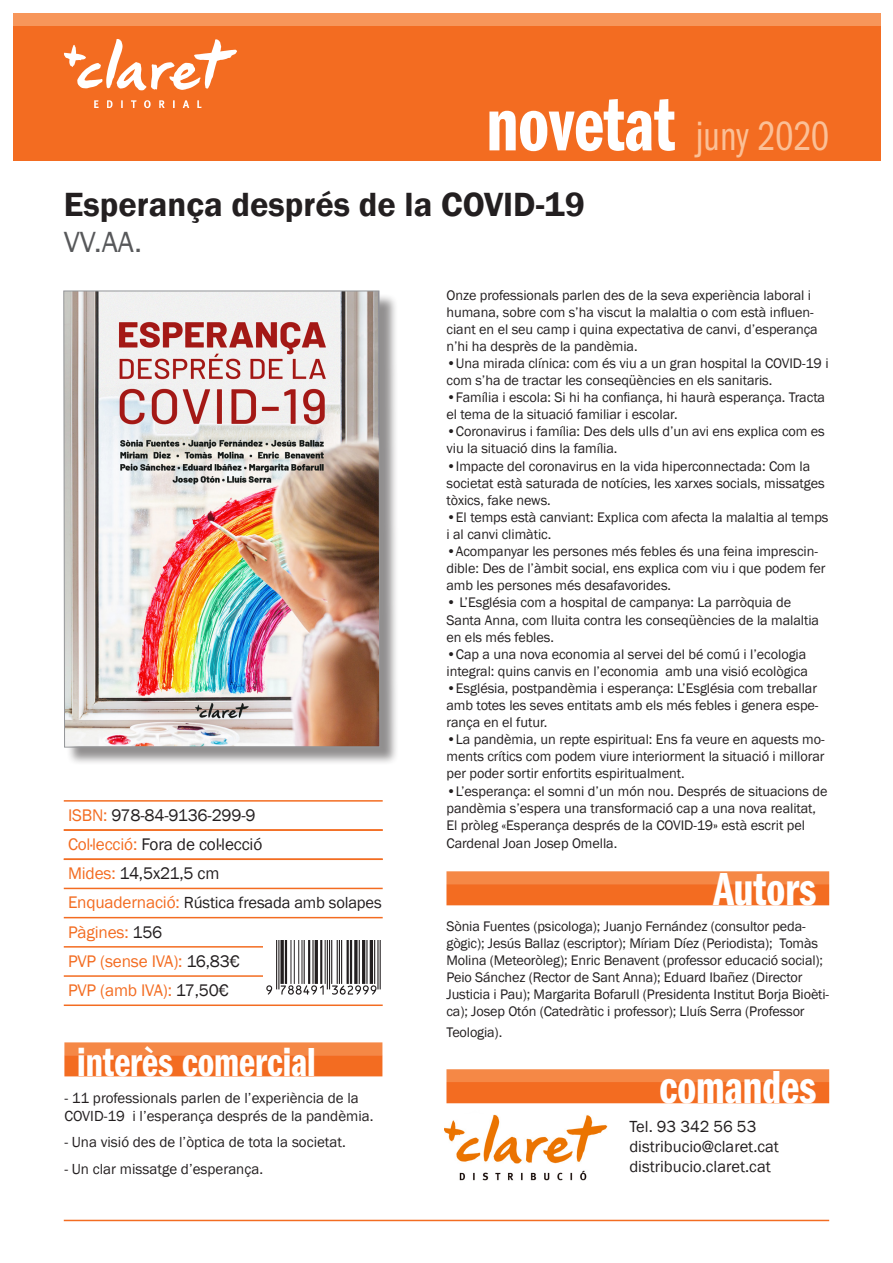
<style>
.page{position:relative;width:893px;height:1263px;background:#fff}
.page>*{position:absolute;margin:0;border:0;box-sizing:border-box;transform-origin:0 0}
.t1{font:48px "ITC Franklin Gothic Std Dm Cp";color:#fff}
.t2{font:42.45px "ITC Franklin Gothic Std Bk Cp";color:#fbc097}
.t3{font:42px "ITC Franklin Gothic Std Dm Cp";color:#fff}
.t4{font:600 34.5px "Franklin Gothic";color:#231f20}
.t5{font:30px "Franklin Gothic";color:#57585a}
.t6{font:17.25px "Franklin Gothic";letter-spacing:-.01em;color:#231f20}
.t7{font:17.25px "Franklin Gothic";letter-spacing:-.01em;color:#f36c21}
.t8{font:16.5px/20.2px "Franklin Gothic";color:#231f20}
.t9{font:15px/18px "Franklin Gothic";color:#231f20}
.t10{font:14.25px/17.1px "Franklin Gothic";letter-spacing:-.005em;color:#231f20}
.s1{font-family:"ITC Franklin Gothic Std Dm Cp";font-size:78.75px;color:#fff}
.s2{color:#f36c21}
.s3{font-size:17.25px;color:#f36c21}
.s4{color:#231f20}
</style>
<div class="page">
<div style="left:13px;top:16px;width:867px;height:145px;background:#f36c21"></div>
<img style="left:64px;top:39px;width:173px;height:69px">
<div style="left:446px;top:871px;width:383px;height:13px;background:#f58846"></div>
<div style="left:446px;top:884px;width:383px;height:21px;background:#f36c21"></div>
<div style="left:446px;top:1069px;width:383px;height:13px;background:#f58846"></div>
<div style="left:446px;top:1082px;width:383px;height:21px;background:#f36c21"></div>
<hr style="left:64px;top:800px;width:319px;height:2px;background:#f36c21">
<hr style="left:64px;top:829px;width:319px;height:2px;background:#f36c21">
<hr style="left:64px;top:858px;width:319px;height:2px;background:#f36c21">
<hr style="left:64px;top:888px;width:319px;height:1px;background:#f36c21">
<hr style="left:64px;top:917px;width:319px;height:1px;background:#f36c21">
<hr style="left:64px;top:946px;width:319px;height:1px;background:#f36c21">
<hr style="left:64px;top:975px;width:319px;height:2px;background:#f36c21">
<hr style="left:64px;top:1004px;width:319px;height:2px;background:#f36c21">
<div style="left:264px;top:941px;width:119px;height:55px;background:#fff"></div>
<img style="left:266px;top:941px;width:115px;height:54px">
<div style="left:64px;top:1042px;width:318px;height:13px;background:#f58846"></div>
<div style="left:64px;top:1055px;width:318px;height:21px;background:#f36c21"></div>
<div style="left:13px;top:13px;width:867px;height:13px;background:#f7965a"></div>
<div style="left:66px;top:293px;width:333px;height:473px;background:#231f20;opacity:.5"></div>
<img style="left:63px;top:290px;width:318px;height:458px">
<hr style="left:64px;top:1220px;width:765px;height:1px;background:#f36c21">
<img style="left:444px;top:1114px;width:163px;height:66px">
<p class="t2" style="left:486px;top:113px;width:344px"><span class="s1">novetat</span> juny 2020</p>
<p class="t4" style="left:64px;top:183px;width:523px">Esperança després de la COVID-19</p>
<p class="t5" style="left:64px;top:223px;width:80px">VV.AA.</p>
<p class="t10" style="left:446px;top:287px;width:373px">Onze professionals parlen des de la seva experiència laboral i humana, sobre com s’ha viscut la malaltia o com està influen&shy;ciant en el seu camp i quina expectativa de canvi, d’esperança n’hi ha desprès de la pandèmia.</p>
<p class="t10" style="left:446px;top:355px;width:384px">•Una mirada clínica: com és viu a un gran hospital la COVID-19 i com s’ha de tractar les conseqüències en els sanitaris.</p>
<p class="t10" style="left:446px;top:389px;width:380px">•Família i escola: Si hi ha confiança, hi haurà esperança. Tracta el tema de la situació familiar i escolar.</p>
<p class="t10" style="left:446px;top:423px;width:380px">•Coronavirus i família: Des dels ulls d’un avi ens explica com es viu la situació dins la família.</p>
<p class="t10" style="left:446px;top:458px;width:380px">•Impacte del coronavirus en la vida hiperconnectada: Com la societat està saturada de notícies, les xarxes socials, missatges tòxics, fake news.</p>
<p class="t10" style="left:446px;top:509px;width:383px">•El temps està canviant: Explica com afecta la malaltia al temps i al canvi climàtic.</p>
<p class="t10" style="left:446px;top:543px;width:380px">•Acompanyar les persones més febles és una feina imprescin&shy;dible: Des de l’àmbit social, ens explica com viu i que podem fer amb les persones més desafavorides.</p>
<p class="t10" style="left:446px;top:594px;width:374px">• L’Església com a hospital de campanya: La parròquia de<br>Santa Anna, com lluita contra les conseqüències de la malaltia en els més febles.</p>
<p class="t10" style="left:446px;top:646px;width:363px">•Cap a una nova economia al servei del bé comú i l’ecologia integral: quins canvis en l’economia amb una visió ecològica</p>
<p class="t10" style="left:446px;top:680px;width:373px;text-align:justify">•Església, postpandèmia i esperança: L’Església com treballar amb totes les seves entitats amb els més febles i genera espe&shy;rança en el futur.</p>
<p class="t10" style="left:446px;top:731px;width:380px;text-align:justify">•La pandèmia, un repte espiritual: Ens fa veure en aquests mo&shy;ments crítics com podem viure interiorment la situació i millorar per poder sortir enfortits espiritualment.</p>
<p class="t10" style="left:446px;top:782px;width:382px">•L’esperança: el somni d’un món nou. Després de situacions de pandèmia s’espera una transformació cap a una nova realitat,</p>
<p class="t10" style="left:446px;top:816px;width:360px;line-height:18px">El pròleg «Esperança després de la COVID-19» està escrit pel<br>Cardenal Joan Josep Omella.</p>
<p class="t1" style="left:713px;top:863px;width:105px">Autors</p>
<p class="t10" style="left:446px;top:918px;width:384px">Sònia Fuentes (psicologa); Juanjo Fernández (consultor peda&shy;gògic); Jesús Ballaz (escriptor); Míriam Díez (Periodista); Tomàs Molina (Meteoròleg); Enric Benavent (professor educació social); Peio Sánchez (Rector de Sant Anna); Eduard Ibañez (Director Justicia i Pau); Margarita Bofarull (Presidenta Institut Borja Bioèti&shy;ca); Josep Otón (Catedràtic i professor); Lluís Serra (Professor</p>
<p class="t10" style="left:446px;top:1024px;width:57px">Teologia).</p>
<p class="t1" style="left:659px;top:1061px;width:159px">comandes</p>
<p class="t8" style="left:629px;top:1116px;width:151px">Tel. 93 342 56 53 distribucio@claret.cat distribucio.claret.cat</p>
<p class="t6" style="left:68px;top:804px;width:189px"><span class="s2">ISBN:</span> 978-84-9136-299-9</p>
<p class="t6" style="left:68px;top:833px;width:196px"><span class="s2">Col·lecció:</span> Fora de col·lecció</p>
<p class="t6" style="left:68px;top:863px;width:153px"><span class="s2">Mides:</span> 14,5x21,5 cm</p>
<p class="t8" style="left:68px;top:893px;width:315px"><span class="s3">Enquadernació:</span> Rústica fresada amb solapes</p>
<p class="t7" style="left:68px;top:921px;width:96px">Pàgines: <span class="s4">156</span></p>
<p class="t7" style="left:68px;top:950px;width:173px">PVP (sense IVA): <span class="s4">16,83€</span></p>
<p class="t7" style="left:68px;top:979px;width:162px">PVP (amb IVA): <span class="s4">17,50€</span></p>
<p class="t3" style="left:77px;top:1039px;width:240px">interès comercial</p>
<p class="t9" style="left:64px;top:1089px;width:311px">- 11 professionals parlen de l’experiència de la<br>COVID-19 i l’esperança després de la pandèmia.</p>
<p class="t9" style="left:64px;top:1134px;width:283px">- Una visió des de l’òptica de tota la societat.</p>
<p class="t9" style="left:64px;top:1160px;width:200px">- Un clar missatge d’esperança.</p>
</div>
